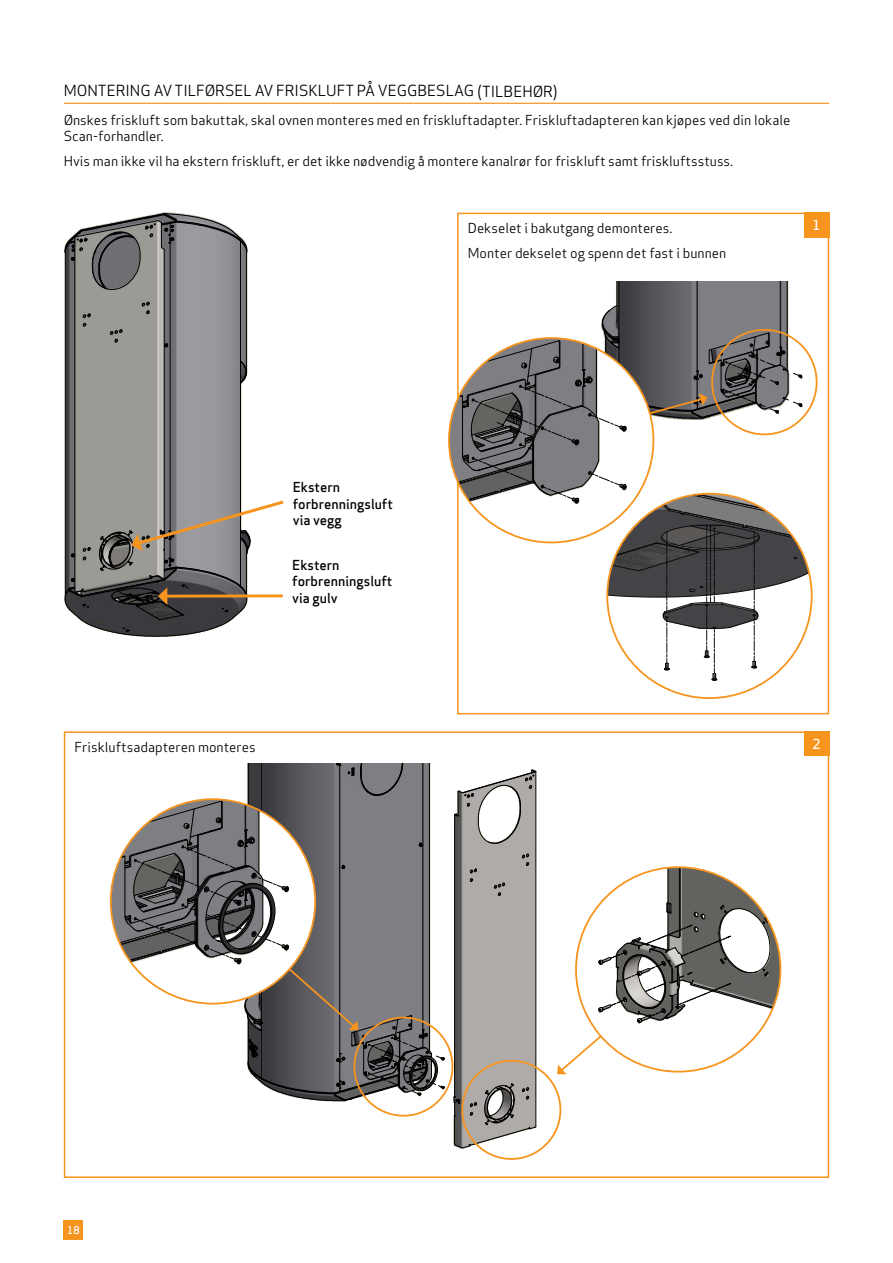
<style>
.page{position:relative;width:893px;height:1263px;background:#fff}
.page>*{position:absolute;margin:0;border:0;box-sizing:border-box;transform-origin:0 0}
.t1{font:15px "Apex Sans";color:#000}
.t2{font:13.5px/16.2px "Apex Sans";color:#000}
.t3{font:500 13.5px/16.2px "Apex Sans";color:#000}
.t4{font:500 13.5px "Apex Sans";color:#fff}
.t5{font:500 10.5px "Apex Sans";color:#fff}
.t6{font:7.2px "Arial";color:#000}
</style>
<div class="page">
<div style="left:64px;top:1220px;width:19px;height:20px;background:#f7941d"></div>
<div style="left:804px;top:731px;width:25px;height:25px;background:#f7941d"></div>
<div style="left:64px;top:731px;width:765px;height:447px;border:2px solid #f7941d"></div>
<svg style="left:324px;top:769px;width:243px;height:391px"></svg>
<svg style="left:64px;top:212px;width:184px;height:286px;background:#909090"></svg>
<svg style="left:64px;top:498px;width:220px;height:139px"></svg>
<div style="left:461px;top:1060px;width:100px;height:100px;border:2px solid #f7941d;border-radius:50%"></div>
<svg style="left:111px;top:763px;width:334px;height:338px"></svg>
<div style="left:353px;top:1017px;width:100px;height:99px;border:2px solid #f7941d;border-radius:50%"></div>
<svg style="left:557px;top:867px;width:223px;height:207px"></svg>
<div style="left:804px;top:213px;width:25px;height:25px;background:#f7941d"></div>
<svg style="left:449px;top:282px;width:381px;height:416px"></svg>
<hr style="left:64px;top:103px;width:765px;height:1px;background:#f7941d">
<p class="t1" style="left:64px;top:79px;width:495px">MONTERING AV TILFØRSEL AV FRISKLUFT PÅ VEGGBESLAG (TILBEHØR)</p>
<p class="t2" style="left:64px;top:111px;width:728px">Ønskes friskluft som bakuttak, skal ovnen monteres med en friskluftadapter. Friskluftadapteren kan kjøpes ved din lokale<br>Scan-forhandler.</p>
<p class="t2" style="left:64px;top:152px;width:671px">Hvis man ikke vil ha ekstern friskluft, er det ikke nødvendig å montere kanalrør for friskluft samt friskluftsstuss.</p>
<p class="t2" style="left:468px;top:215px;width:260px;line-height:24.8px">Dekselet i bakutgang demonteres.<br>Monter dekselet og spenn det fast i bunnen</p>
<p class="t4" style="left:812px;top:213px;width:10px">1</p>
<p class="t3" style="left:293px;top:478px;width:102px">Ekstern forbrenningsluft via vegg</p>
<p class="t3" style="left:292px;top:555px;width:102px">Ekstern forbrenningsluft via gulv</p>
<p class="t6" style="left:310px;top:576px;width:25px">EMNE:</p>
<p class="t2" style="left:74px;top:737px;width:183px">Friskluftsadapteren monteres</p>
<p class="t4" style="left:812px;top:732px;width:10px">2</p>
<p class="t5" style="left:67px;top:1221px;width:14px">18</p>
</div>
